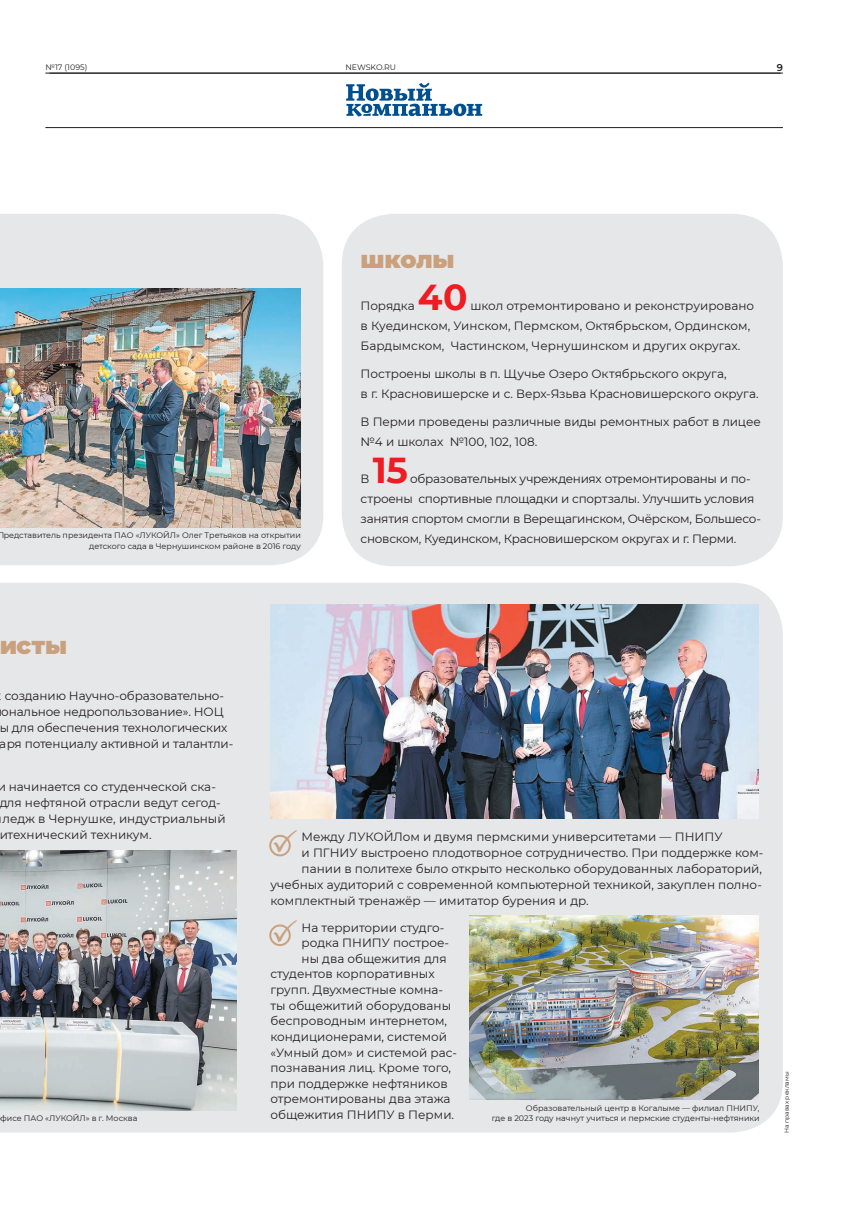
<style>
.page{position:relative;width:851px;height:1208px;background:#fff}
.page>*{position:absolute;margin:0;border:0;box-sizing:border-box;transform-origin:0 0}
.Универсальный{font:700 36px "Montserrat";color:#ee1d23}
.Заголовок_42{font:900 24px "Montserrat";letter-spacing:-.01em;color:#c9a17e}
.Универсальный-2{font:12px/16px "Montserrat";color:#231f20}
.Универсальный-3{font:12px/19.9px "Montserrat";letter-spacing:-.025em;color:#231f20}
.t1{font:600 9.9px "Montserrat";color:#231f20}
.Подпись_к_фото{font:8px/10.8px "Montserrat";color:#231f20;text-align:right}
.t2{font:7.9px "Montserrat";color:#231f20}
.Универсальный-4{font:6px "Montserrat";color:#231f20}
</style>
<div class="page">
<hr style="left:45px;top:127px;width:737px;height:1px;background:#231f20">
<hr style="left:45px;top:73px;width:737px;height:1px;background:#231f20">
<svg style="left:346px;top:83px;width:136px;height:34px"></svg>
<div style="left:0;top:214px;width:323px;height:351px;background:#e6e7e9"></div>
<div style="left:0;top:583px;width:782px;height:549px;background:#e6e7e9"></div>
<div style="left:342px;top:214px;width:440px;height:352px;background:#e6e7e9;border-radius:51px"></div>
<img style="left:0;top:288px;width:301px;height:239px">
<img style="left:0;top:850px;width:236px;height:260px">
<img style="left:469px;top:916px;width:289px;height:183px">
<div style="left:269px;top:834px;width:22px;height:22px;border:2px solid #c9a17e;border-radius:50%"></div>
<img style="left:270px;top:604px;width:488px;height:214px">
<div style="left:269px;top:924px;width:22px;height:22px;border:2px solid #c9a17e;border-radius:50%"></div>
<svg style="left:273px;top:829px;width:24px;height:23px"></svg>
<svg style="left:273px;top:918px;width:24px;height:23px"></svg>
<p class="t2" style="left:45px;top:62px;width:43px">№17 (1095)</p>
<p class="t2" style="left:345px;top:62px;width:52px">NEWSKO.RU</p>
<p class="t1" style="left:776px;top:60px;width:8px">9</p>
<p class="Подпись_к_фото" style="left:-3px;top:529px;width:305px">Представитель президента ПАО «ЛУКОЙЛ» Олег Третьяков на открытии детского сада в Чернушинском районе в 2016 году</p>
<p class="Заголовок_42" style="left:360px;top:241px;width:96px">школы</p>
<p class="Универсальный" style="left:418px;top:271px;width:51px">40</p>
<p class="Универсальный-2" style="left:360px;top:297px;width:56px">Порядка</p>
<p class="Универсальный-2" style="left:360px;top:295px;width:395px;line-height:19.9px;text-indent:110px">школ отремонтировано и реконструировано в Куединском, Уинском, Пермском, Октябрьском, Ординском,<br>Бардымском, Частинском, Чернушинском и других округах.</p>
<p class="Универсальный-2" style="left:360px;top:363px;width:399px;line-height:19.9px">Построены школы в п. Щучье Озеро Октябрьского округа,<br>в г. Красновишерске и с. Верх-Язьва Красновишерского округа.</p>
<p class="Универсальный-2" style="left:360px;top:412px;width:401px;line-height:19.9px">В Перми проведены различные виды ремонтных работ в лицее №4 и школах №100, 102, 108.</p>
<p class="Универсальный-2" style="left:360px;top:470px;width:10px">В</p>
<p class="Универсальный" style="left:373px;top:444px;width:36px">15</p>
<p class="Универсальный-3" style="left:360px;top:468px;width:402px;text-indent:50px">образовательных учреждениях отремонтированы и по&shy;строены спортивные площадки и спортзалы. Улучшить условия занятия спортом смогли в Верещагинском, Очёрском, Большесо&shy;сновском, Куединском, Красновишерском округах и г. Перми.</p>
<p class="Заголовок_42" style="left:-1px;top:627px;width:69px">исты</p>
<p class="Универсальный-2" style="left:0;top:687px;width:235px;text-indent:5px">созданию Научно-образовательно&shy;ональное недропользование». НОЦ ы для обеспечения технологических аря потенциалу активной и талантли-</p>
<p class="Универсальный-2" style="left:-3px;top:778px;width:230px">и начинается со студенческой ска&shy;для нефтяной отрасли ведут сегод&shy;ледж в Чернушке, индустриальный итехнический техникум.</p>
<p class="Универсальный-2" style="left:301px;top:828px;width:422px">Между ЛУКОЙЛом и двумя пермскими университетами — ПНИПУ</p>
<p class="Универсальный-2" style="left:301px;top:844px;width:463px">и ПГНИУ выстроено плодотворное сотрудничество. При поддержке ком-</p>
<p class="Универсальный-2" style="left:301px;top:860px;width:462px">пании в политехе было открыто несколько оборудованных лабораторий,</p>
<p class="Универсальный-2" style="left:270px;top:876px;width:493px">учебных аудиторий с современной компьютерной техникой, закуплен полно-</p>
<p class="Универсальный-2" style="left:270px;top:892px;width:320px">комплектный тренажёр — имитатор бурения и др.</p>
<p class="Универсальный-2" style="left:301px;top:919px;width:144px">На территории студго-</p>
<p class="Универсальный-2" style="left:301px;top:934px;width:149px">родка ПНИПУ построе-</p>
<p class="Универсальный-2" style="left:301px;top:950px;width:147px">ны два общежития для</p>
<p class="Универсальный-2" style="left:270px;top:965px;width:166px">студентов корпоративных</p>
<p class="Универсальный-2" style="left:270px;top:981px;width:174px">групп. Двухместные комна-</p>
<p class="Универсальный-2" style="left:270px;top:997px;width:182px">ты общежитий оборудованы</p>
<p class="Универсальный-2" style="left:270px;top:1012px;width:178px">беспроводным интернетом,</p>
<p class="Универсальный-2" style="left:270px;top:1028px;width:178px">кондиционерами, системой</p>
<p class="Универсальный-2" style="left:270px;top:1043px;width:188px">«Умный дом» и системой рас-</p>
<p class="Универсальный-2" style="left:270px;top:1059px;width:182px">познавания лиц. Кроме того,</p>
<p class="Универсальный-2" style="left:270px;top:1075px;width:179px">при поддержке нефтяников</p>
<p class="Универсальный-2" style="left:270px;top:1090px;width:181px">отремонтированы два этажа</p>
<p class="Универсальный-2" style="left:270px;top:1106px;width:185px">общежития ПНИПУ в Перми.</p>
<p class="Подпись_к_фото" style="left:1px;top:1112px;width:138px">фисе ПАО «ЛУКОЙЛ» в г. Москва</p>
<p class="Подпись_к_фото" style="left:491px;top:1102px;width:269px">Образовательный центр в Когалыме — филиал ПНИПУ,<br>где в 2023 году начнут учиться и пермские студенты-нефтяники</p>
<p class="Универсальный-4" style="left:782px;top:1133px;width:63px;rotate:-90deg">На правах рекламы</p>
</div>
